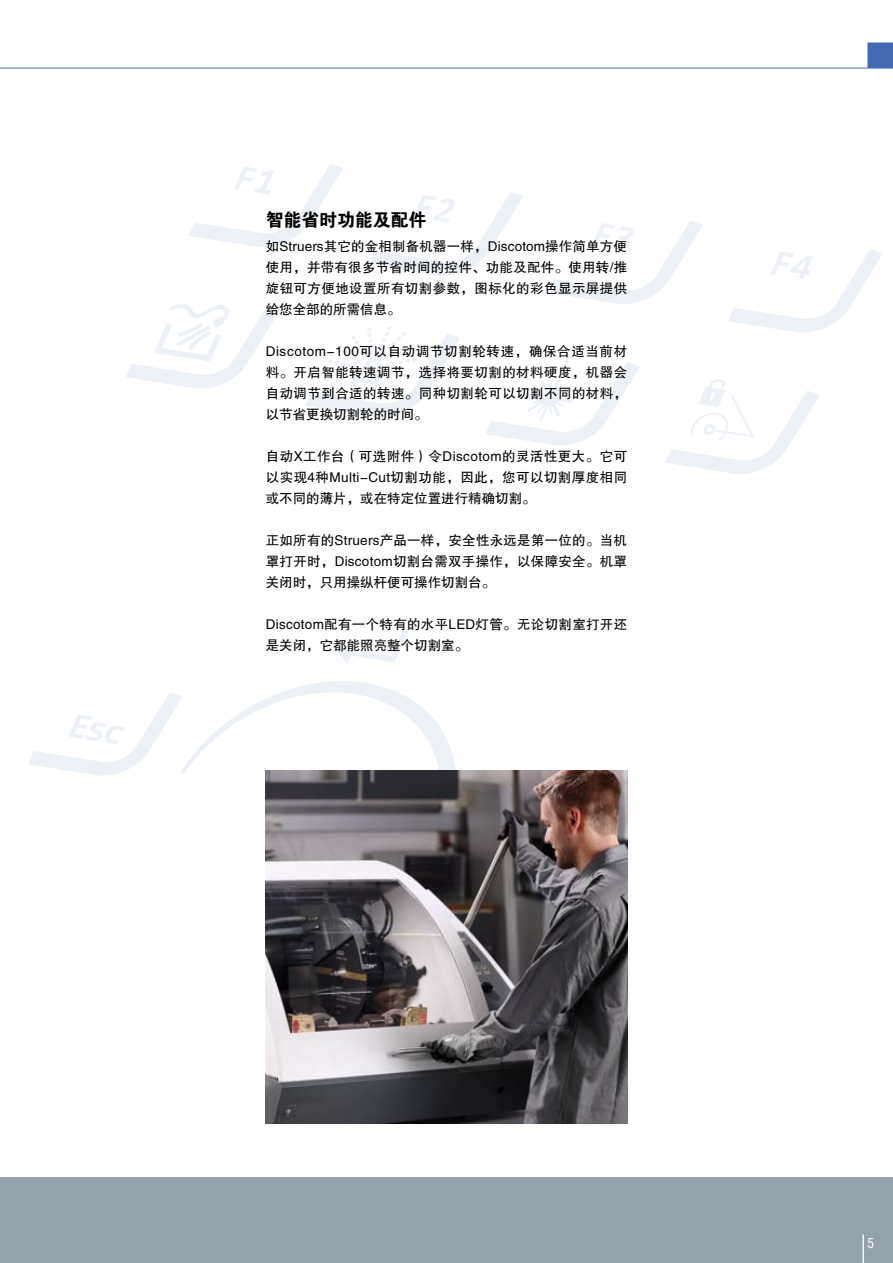
<style>
.page{position:relative;width:893px;height:1263px;background:#fff}
.page>*{position:absolute;margin:0;border:0;box-sizing:border-box;transform-origin:0 0}
.t1{font:18px "FZDHTJW GB1 0";letter-spacing:-.01em;color:#000}
.t2{font:13.5px/21px "FZHTJW GB1 0";letter-spacing:.02em;color:#000;text-align:justify}
.t3{font:condensed 13.5px "Helvetica";color:#fff}
</style>
<div class="page">
<svg style="left:867px;top:43px;width:26px;height:25px"></svg>
<div style="left:0;top:1178px;width:893px;height:85px;background:#94a2ab"></div>
<svg style="left:863px;top:1234px;width:1px;height:29px"></svg>
<hr style="left:0;top:68px;width:893px;height:1px;background:#426ab3">
<svg style="left:189px;top:164px;width:154px;height:83px"></svg>
<svg style="left:369px;top:192px;width:154px;height:84px"></svg>
<svg style="left:549px;top:221px;width:154px;height:83px"></svg>
<svg style="left:728px;top:249px;width:155px;height:84px"></svg>
<svg style="left:336px;top:629px;width:73px;height:32px"></svg>
<svg style="left:306px;top:326px;width:154px;height:91px"></svg>
<svg style="left:126px;top:304px;width:154px;height:85px"></svg>
<svg style="left:486px;top:354px;width:154px;height:91px"></svg>
<svg style="left:665px;top:379px;width:154px;height:95px"></svg>
<svg style="left:28px;top:693px;width:152px;height:83px"></svg>
<svg style="left:180px;top:661px;width:321px;height:155px"></svg>
<img style="left:266px;top:771px;width:361px;height:353px">
<h1 class="t1" style="left:266px;top:209px;width:162px">智能省时功能及配件</h1>
<p class="t2" style="left:266px;top:236px;width:363px">如Struers其它的金相制备机器一样，Discotom操作简单方便使用，并带有很多节省时间的控件、功能及配件。使用转/推旋钮可方便地设置所有切割参数，图标化的彩色显示屏提供给您全部的所需信息。</p>
<p class="t2" style="left:266px;top:341px;width:363px">Discotom-100可以自动调节切割轮转速，确保合适当前材料。开启智能转速调节，选择将要切割的材料硬度，机器会自动调节到合适的转速。同种切割轮可以切割不同的材料，以节省更换切割轮的时间。</p>
<p class="t2" style="left:266px;top:446px;width:363px">自动X工作台（可选附件）令Discotom的灵活性更大。它可以实现4种Multi-Cut切割功能，因此，您可以切割厚度相同或不同的薄片，或在特定位置进行精确切割。</p>
<p class="t2" style="left:266px;top:530px;width:363px">正如所有的Struers产品一样，安全性永远是第一位的。当机罩打开时，Discotom切割台需双手操作，以保障安全。机罩关闭时，只用操纵杆便可操作切割台。</p>
<p class="t2" style="left:266px;top:614px;width:363px">Discotom配有一个特有的水平LED灯管。无论切割室打开还是关闭，它都能照亮整个切割室。</p>
<p class="t3" style="left:867px;top:1234px;width:8px">5</p>
</div>
